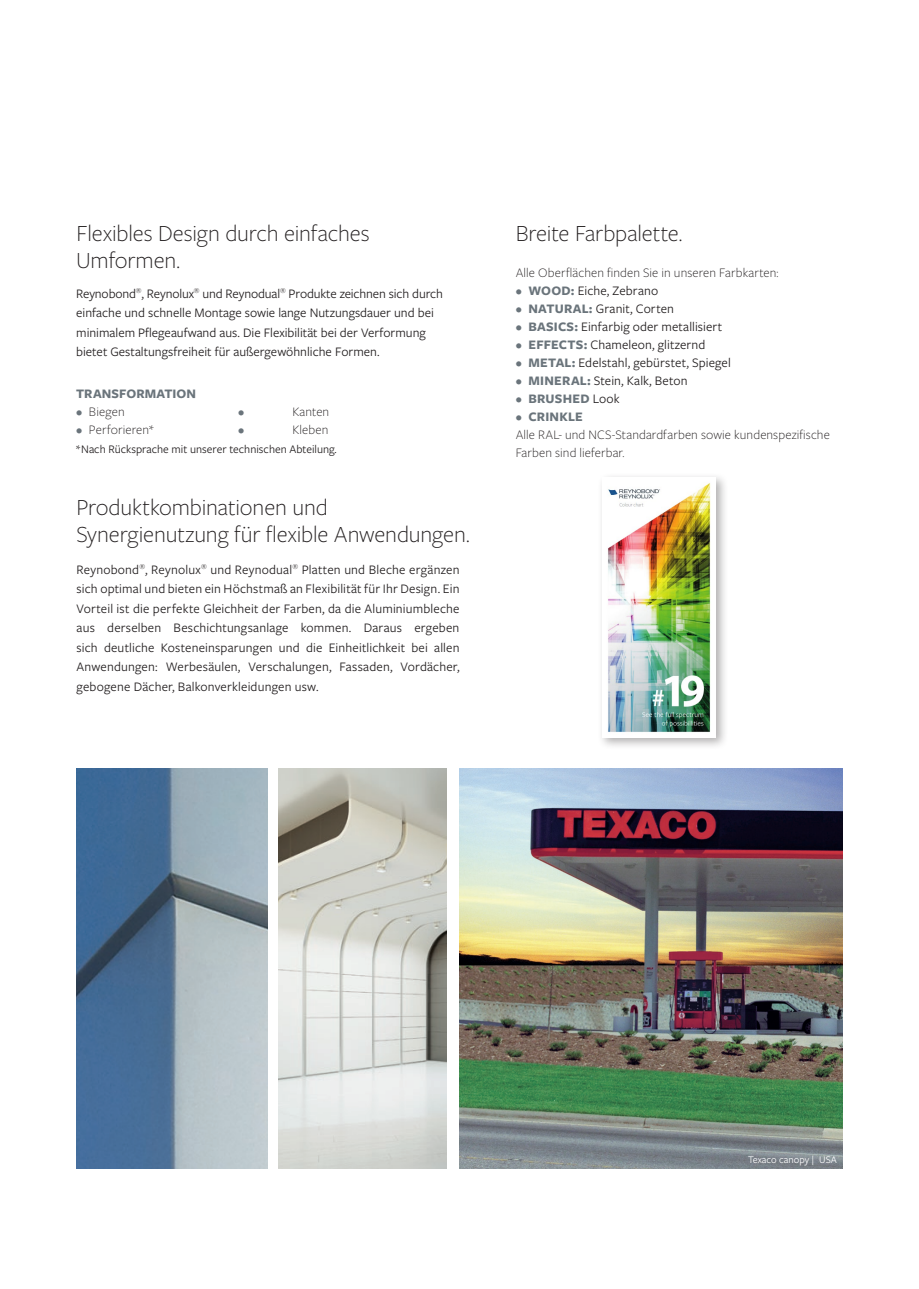
<style>
.page{position:relative;width:919px;height:1289px;background:#fff}
.page>*{position:absolute;margin:0;border:0;box-sizing:border-box;transform-origin:0 0}
.Headline_2{font:300 24px/27px "Freight Sans Pro";letter-spacing:-.005em;color:#231f20}
.Paragraph__9pt{font:13.5px/19.5px "Freight Sans Pro";color:#231f20}
.Paragraph__9pt-2{font:300 13.5px/18px "Freight Sans Pro";letter-spacing:.01em;color:#231f20}
.Paragraph__9pt-3{font:700 13.5px "Freight Sans Pro";letter-spacing:.01em;color:#6a747b}
.Paragraph__9pt-4{font:300 13.5px "Freight Sans Pro";color:#6a747b}
.t1{font:12px "Freight Sans Pro";color:#231f20}
.t2{font:10.5px "Freight Sans Pro";color:#fff}
.s1{color:#6a747b}
.s2{font-weight:700;color:#6a747b}
.s3{font-weight:400}
.s4{font-weight:400;color:#231f20}
</style>
<div class="page">
<img style="left:459px;top:768px;width:383px;height:400px">
<div style="left:597px;top:472px;width:131px;height:277px;background:#231f20;opacity:.35"></div>
<img style="left:602px;top:478px;width:114px;height:259px">
<img style="left:76px;top:768px;width:192px;height:400px">
<img style="left:278px;top:768px;width:168px;height:400px">
<p class="Headline_2" style="left:77px;top:219px;width:295px">Flexibles Design durch einfaches<br>Umformen.</p>
<p class="Paragraph__9pt" style="left:76px;top:283px;width:368px">Reynobond<sup>®</sup>, Reynolux<sup>®</sup> und Reynodual<sup>®</sup> Produkte zeichnen sich durch einfache und schnelle Montage sowie lange Nutzungsdauer und bei minimalem Pflegeaufwand aus. Die Flexibilität bei der Verformung bietet Gestaltungsfreiheit für außergewöhnliche Formen.</p>
<p class="Paragraph__9pt-3" style="left:76px;top:384px;width:121px">TRANSFORMATION</p>
<p class="Paragraph__9pt-2" style="left:76px;top:402px;width:50px"><span class="s1">•</span> Biegen</p>
<p class="Paragraph__9pt-4" style="left:238px;top:402px;width:8px">•</p>
<p class="Paragraph__9pt-2" style="left:292px;top:402px;width:38px">Kanten</p>
<p class="Paragraph__9pt-2" style="left:76px;top:420px;width:79px"><span class="s1">•</span> Perforieren*</p>
<p class="Paragraph__9pt-4" style="left:238px;top:420px;width:8px">•</p>
<p class="Paragraph__9pt-2" style="left:292px;top:420px;width:38px">Kleben</p>
<p class="t1" style="left:76px;top:441px;width:262px">* Nach Rücksprache mit unserer technischen Abteilung.</p>
<p class="Headline_2" style="left:77px;top:493px;width:394px">Produktkombinationen und<br>Synergienutzung für flexible Anwendungen.</p>
<p class="Paragraph__9pt" style="left:77px;top:559px;width:384px;text-align:justify">Reynobond<sup>®</sup>, Reynolux<sup>®</sup> und Reynodual<sup>®</sup> Platten und Bleche ergänzen sich optimal und bieten ein Höchstmaß an Flexibilität für Ihr Design. Ein Vorteil ist die perfekte Gleichheit der Farben, da die Aluminiumbleche aus derselben Beschichtungsanlage kommen. Daraus ergeben sich deutliche Kosteneinsparungen und die Einheitlichkeit bei allen Anwendungen: Werbesäulen, Verschalungen, Fassaden, Vordächer, gebogene Dächer, Balkonverkleidungen usw.</p>
<p class="Headline_2" style="left:515px;top:219px;width:168px">Breite Farbpalette.</p>
<p class="Paragraph__9pt-2" style="left:515px;top:263px;width:264px">Alle Oberflächen finden Sie in unseren Farbkarten:</p>
<p class="Paragraph__9pt" style="left:515px;top:281px;width:144px"><span class="s1">•</span> <span class="s2">WOOD:</span> Eiche, Zebrano</p>
<p class="Paragraph__9pt" style="left:515px;top:299px;width:160px"><span class="s1">•</span> <span class="s2">NATURAL:</span> Granit, Corten</p>
<p class="Paragraph__9pt" style="left:515px;top:317px;width:208px"><span class="s1">•</span> <span class="s2">BASICS:</span> Einfarbig oder metallisiert</p>
<p class="Paragraph__9pt" style="left:515px;top:335px;width:191px"><span class="s1">•</span> <span class="s2">EFFECTS:</span> Chameleon, glitzernd</p>
<p class="Paragraph__9pt" style="left:515px;top:353px;width:216px"><span class="s1">•</span> <span class="s2">METAL:</span> Edelstahl, gebürstet, Spiegel</p>
<p class="Paragraph__9pt" style="left:515px;top:371px;width:173px"><span class="s1">•</span> <span class="s2">MINERAL:</span> Stein, Kalk, Beton</p>
<p class="Paragraph__9pt-3" style="left:515px;top:390px;width:105px"><span class="s3">•</span> BRUSHED <span class="s4">Look</span></p>
<p class="Paragraph__9pt-3" style="left:515px;top:408px;width:69px"><span class="s3">•</span> CRINKLE</p>
<p class="Paragraph__9pt-2" style="left:515px;top:425px;width:316px">Alle RAL- und NCS-Standardfarben sowie kundenspezifische<br>Farben sind lieferbar.</p>
<p class="t2" style="left:748px;top:1152px;width:90px">Texaco canopy | USA</p>
</div>
